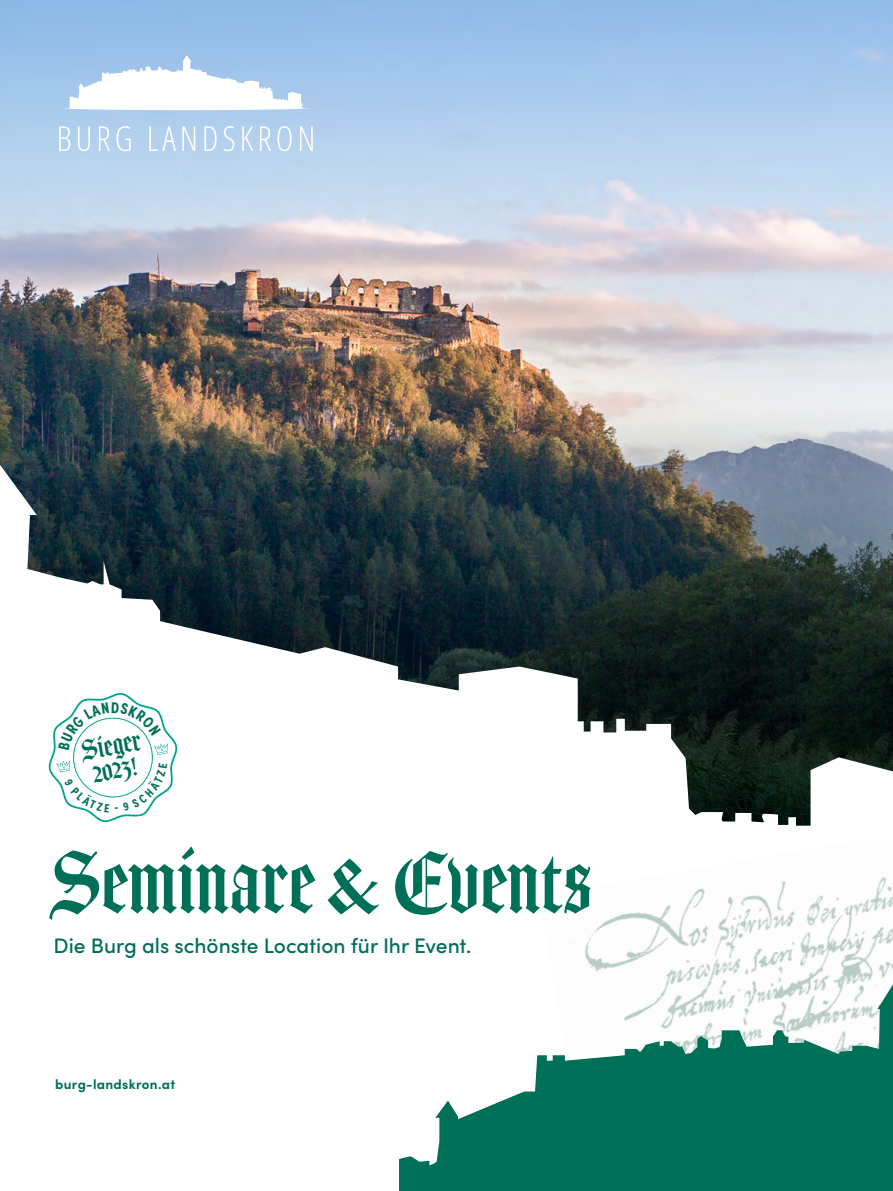
<style>
.page{position:relative;width:893px;height:1191px;background:#fff}
.page>*{position:absolute;margin:0;border:0;box-sizing:border-box;transform-origin:0 0}
.t1{font:84px "Amador";letter-spacing:-.005em;color:#006f58}
.t2{font:27.6px/23.9px "Amador";color:#006f58}
.t3{font:500 21px "Sofia Pro";color:#006f58}
.t4{font:700 13.5px "Sofia Pro";letter-spacing:.02em;color:#006f58}
</style>
<div class="page">
<img style="left:0;top:0;width:893px;height:410px">
<img style="left:0;top:410px;width:893px;height:53px">
<svg style="left:60px;top:55px;width:252px;height:55px"></svg>
<svg style="left:59px;top:126px;width:11px;height:25px"></svg>
<svg style="left:78px;top:126px;width:12px;height:25px"></svg>
<svg style="left:99px;top:126px;width:11px;height:25px"></svg>
<svg style="left:116px;top:126px;width:15px;height:25px"></svg>
<svg style="left:149px;top:126px;width:27px;height:25px"></svg>
<svg style="left:182px;top:126px;width:13px;height:25px"></svg>
<svg style="left:204px;top:126px;width:13px;height:25px"></svg>
<svg style="left:224px;top:126px;width:10px;height:25px"></svg>
<svg style="left:242px;top:126px;width:11px;height:25px"></svg>
<svg style="left:260px;top:126px;width:11px;height:25px"></svg>
<svg style="left:277px;top:126px;width:15px;height:25px"></svg>
<svg style="left:300px;top:126px;width:13px;height:25px"></svg>
<svg style="left:0;top:463px;width:893px;height:363px"></svg>
<img style="left:569px;top:877px;width:324px;height:104px">
<svg style="left:399px;top:981px;width:494px;height:210px;fill:#006f58"></svg>
<svg style="left:48px;top:693px;width:130px;height:129px"></svg>
<h2 class="t2" style="left:79px;top:739px;width:63px;rotate:-10deg">Sieger<br>2023!</h2>
<h1 class="t1" style="left:49px;top:834px;width:545px">Seminare &amp; Events</h1>
<p class="t3" style="left:54px;top:929px;width:419px">Die Burg als schönste Location für Ihr Event.</p>
<p class="t4" style="left:55px;top:1074px;width:121px">burg-landskron.at</p>
</div>
